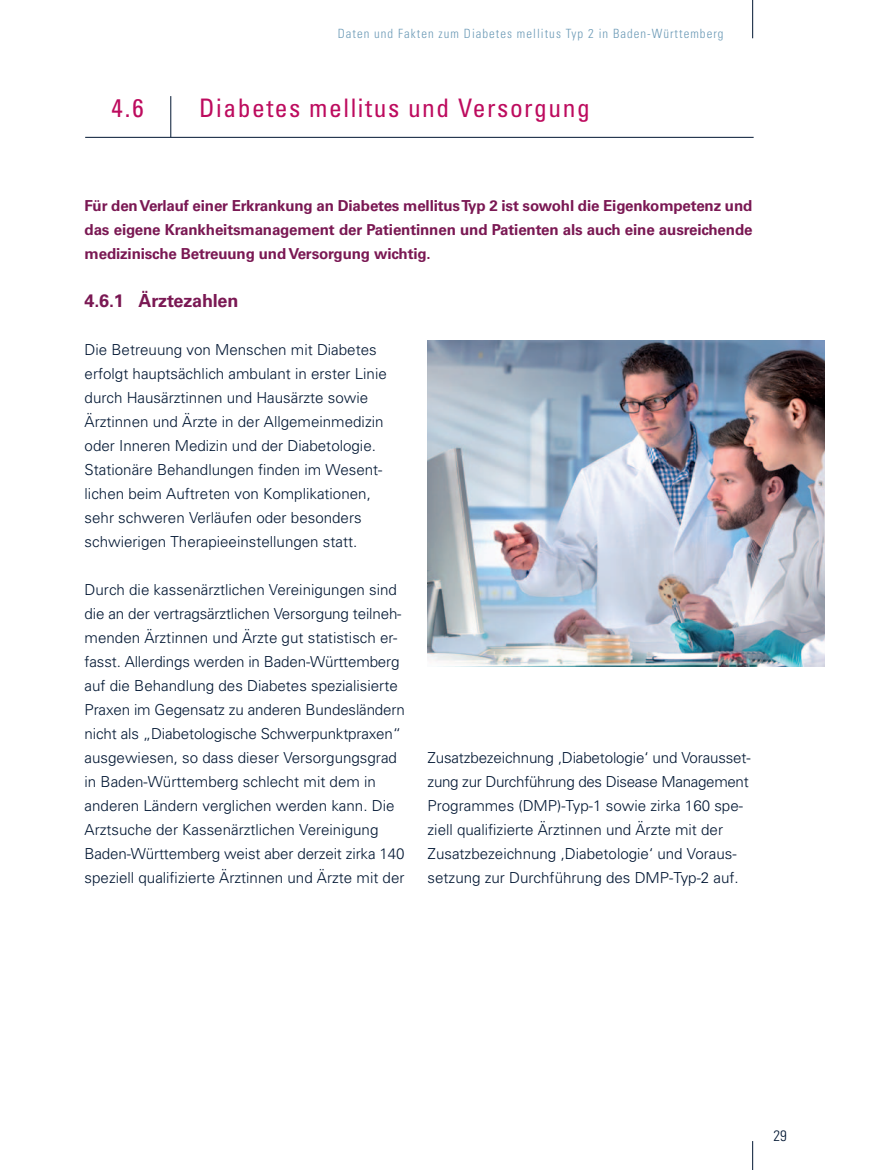
<style>
.page{position:relative;width:893px;height:1170px;background:#fff}
.page>*{position:absolute;margin:0;border:0;box-sizing:border-box;transform-origin:0 0}
.t1{font:condensed 25.5px "Univers";letter-spacing:.06em;color:#bd0b5e}
.t2{font:700 18px "Univers CE";letter-spacing:-.01em;color:#7a1853}
.t3{font:300 15.15px/24px "Univers";color:#001632}
.t4{font:700 15.15px/24px "Univers CE";letter-spacing:-.01em;color:#7a1853;text-align:justify}
.t5{font:300 condensed 15px "Univers";color:#001632}
.t6{font:300 condensed 12.75px "Univers";letter-spacing:.08em;color:#6d9bb7}
</style>
<div class="page">
<hr style="left:85px;top:137px;width:669px;height:1px;background:#001632">
<hr style="left:170px;top:96px;width:1px;height:41px;background:#001632">
<img style="left:428px;top:340px;width:397px;height:326px">
<svg style="left:752px;top:1141px;width:1px;height:28px"></svg>
<hr style="left:752px;top:0;width:1px;height:38px;background:#001632">
<p class="t6" style="left:338px;top:25px;width:387px">Daten und Fakten zum Diabetes mellitus Typ 2 in Baden-Württemberg</p>
<h1 class="t1" style="left:111px;top:91px;width:34px">4.6</h1>
<h1 class="t1" style="left:199px;top:91px;width:392px">Diabetes mellitus und Versorgung</h1>
<p class="t4" style="left:85px;top:194px;width:669px">Für den Verlauf einer Erkrankung an Diabetes mellitus Typ 2 ist sowohl die Eigenkompetenz und das eigene Krankheitsmanagement der Patientinnen und Patienten als auch eine ausreichende medizinische Betreuung und Versorgung wichtig.</p>
<p class="t2" style="left:85px;top:290px;width:155px">4.6.1 Ärztezahlen</p>
<p class="t3" style="left:85px;top:337px;width:304px">Die Betreuung von Menschen mit Diabetes erfolgt hauptsächlich ambulant in erster Linie durch Hausärztinnen und Hausärzte sowie Ärztinnen und Ärzte in der Allgemeinmedizin oder Inneren Medizin und der Diabetologie.<br>Stationäre Behandlungen finden im Wesent&shy;lichen beim Auftreten von Komplikationen, sehr schweren Verläufen oder besonders schwierigen Therapieeinstellungen statt.</p>
<p class="t3" style="left:85px;top:577px;width:322px">Durch die kassenärztlichen Vereinigungen sind die an der vertragsärztlichen Versorgung teilneh&shy;menden Ärztinnen und Ärzte gut statistisch er&shy;fasst. Allerdings werden in Baden-Württemberg auf die Behandlung des Diabetes spezialisierte Praxen im Gegensatz zu anderen Bundesländern nicht als „Diabetologische Schwerpunktpraxen“ ausgewiesen, so dass dieser Versorgungsgrad in Baden-Württemberg schlecht mit dem in anderen Ländern verglichen werden kann. Die Arztsuche der Kassenärztlichen Vereinigung Baden-Württemberg weist aber derzeit zirka 140 speziell qualifizierte Ärztinnen und Ärzte mit der</p>
<p class="t3" style="left:428px;top:745px;width:325px">Zusatzbezeichnung ‚Diabetologie‘ und Vorausset&shy;zung zur Durchführung des Disease Management Programmes (DMP)-Typ-1 sowie zirka 160 spe&shy;ziell qualifizierte Ärztinnen und Ärzte mit der Zusatzbezeichnung ‚Diabetologie‘ und Voraus&shy;setzung zur Durchführung des DMP-Typ-2 auf.</p>
<p class="t5" style="left:773px;top:1126px;width:15px">29</p>
</div>
